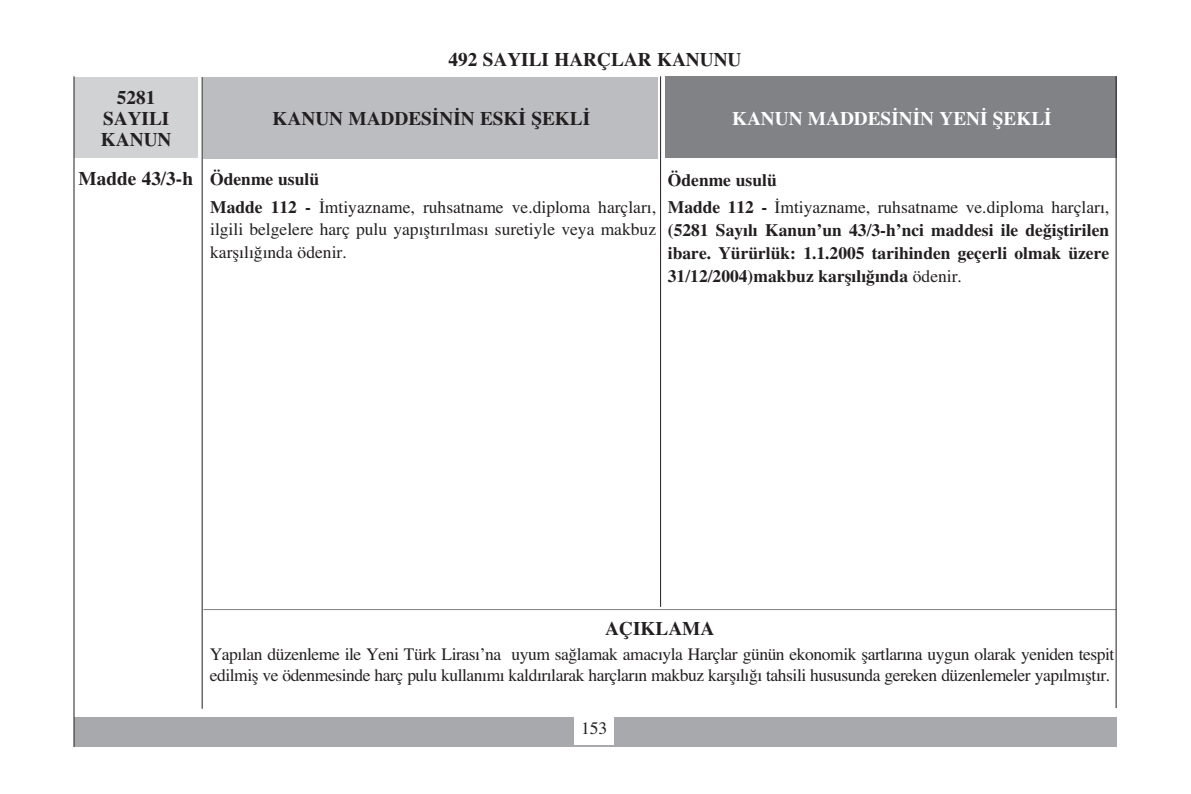
<style>
.page{position:relative;width:1191px;height:794px;background:#fff}
.page>*{position:absolute;margin:0;border:0;box-sizing:border-box;transform-origin:0 0}
.t1{font:700 19.25px/21px "Times Kill";color:#231f20;text-align:center}
.t2{font:700 19.25px "Times Kill";color:#fff}
.t3{font:17.5px/21px "Times Kill";letter-spacing:-.025em;color:#231f20}
.t4{font:17.5px/27.7px "Times Kill";color:#231f20}
.t5{font:700 17.5px/22.8px "Times Kill";color:#231f20;text-align:justify}
.s1{font-weight:700}
.s2{font-weight:400}
</style>
<div class="page">
<div style="left:665px;top:76px;width:451px;height:82px;background:#808285"></div>
<div style="left:203px;top:77px;width:455px;height:81px;background:#bcbdc0"></div>
<div style="left:74px;top:77px;width:123px;height:80px;background:#d1d2d4"></div>
<hr style="left:660px;top:76px;width:1px;height:531px;background:#231f20">
<div style="left:74px;top:717px;width:1042px;height:29px;background:#a8a9ad"></div>
<div style="left:574px;top:710px;width:40px;height:35px;background:#fff"></div>
<hr style="left:203px;top:609px;width:913px;height:1px;background:#808285">
<hr style="left:74px;top:76px;width:1px;height:671px;background:#231f20">
<hr style="left:1115px;top:76px;width:1px;height:632px;background:#231f20">
<hr style="left:202px;top:77px;width:1px;height:632px;background:#231f20">
<p class="t1" style="left:101px;top:86px;width:72px">5281<br>SAYILI<br>KANUN</p>
<p class="t1" style="left:448px;top:49px;width:294px">492 SAYILI HARÇLAR KANUNU</p>
<p class="t1" style="left:273px;top:107px;width:319px">KANUN MADDES‹N‹N ESK‹ fiEKL‹</p>
<p class="t2" style="left:732px;top:107px;width:321px">KANUN MADDES‹N‹N YEN‹ fiEKL‹</p>
<p class="t4" style="left:210px;top:165px;width:447px"><span class="s1">Ödenme usulü<br>Madde 112 -</span> ‹mtiyazname, ruhsatname ve.diploma harçlar›,</p>
<p class="t4" style="left:210px;top:218px;width:447px;line-height:22.8px">ilgili belgelere harç pulu yap›flt›r›lmas› suretiyle veya makbuz karfl›l›¤›nda ödenir.</p>
<p class="t1" style="left:79px;top:168px;width:116px">Madde 43/3-h</p>
<p class="t4" style="left:668px;top:166px;width:443px"><span class="s1">Ödenme usulü<br>Madde 112 -</span> ‹mtiyazname, ruhsatname ve.diploma harçlar›,</p>
<p class="t5" style="left:668px;top:219px;width:443px">(5281 Say›l› Kanun’un 43/3-h’nci maddesi ile de¤ifltirilen ibare. Yürürlük: 1.1.2005 tarihinden geçerli olmak üzere 31/12/2004)makbuz karfl›l›¤›nda <span class="s2">ödenir.</span></p>
<p class="t1" style="left:605px;top:617px;width:111px">AÇIKLAMA</p>
<p class="t3" style="left:210px;top:644px;width:906px">Yap›lan düzenleme ile Yeni Türk Liras›’na uyum sa¤lamak amac›yla Harçlar günün ekonomik flartlar›na uygun olarak yeniden tespit edilmifl ve ödenmesinde harç pulu kullan›m› kald›r›larak harçlar›n makbuz karfl›l›¤› tahsili hususunda gereken düzenlemeler yap›lm›flt›r.</p>
<p class="t3" style="left:581px;top:718px;width:28px">153</p>
</div>
